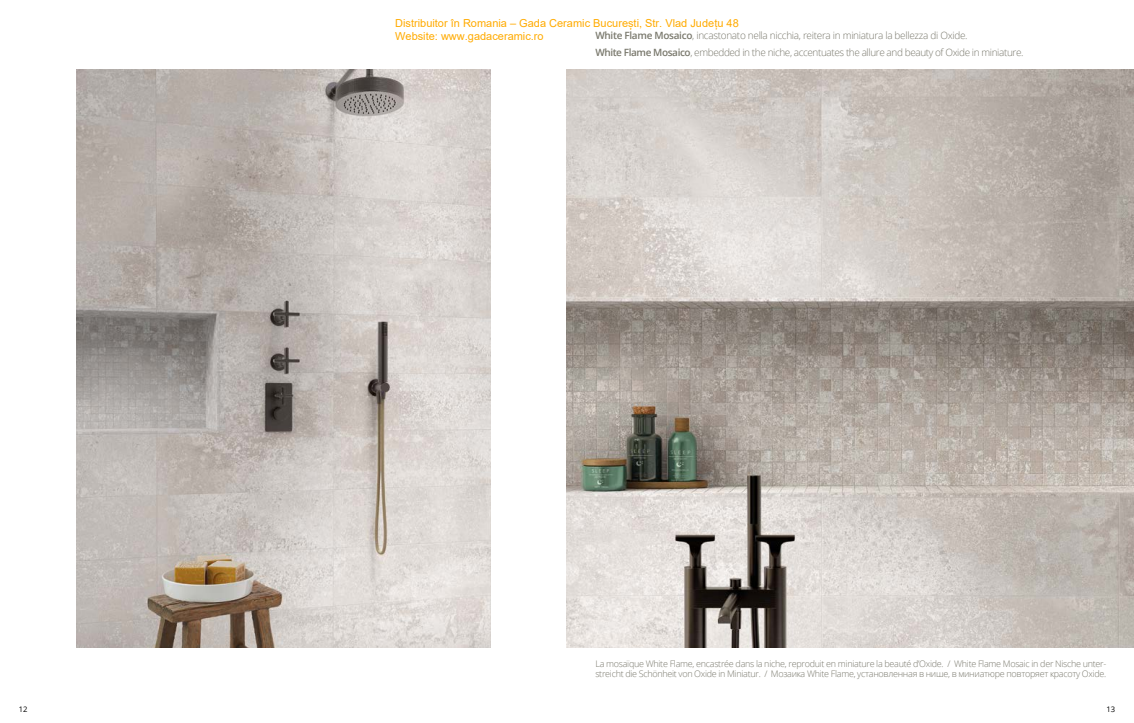
<style>
.page{position:relative;width:1134px;height:723px;background:#fff}
.page>*{position:absolute;margin:0;border:0;box-sizing:border-box;transform-origin:0 0}
.t1{font:11px/13.2px "Arial";color:#ffab00}
.t2{font:300 10px "Open Sans";letter-spacing:-.04em;color:#79786c}
.t3{font:300 9px/10px "Open Sans";letter-spacing:-.03em;color:#79786c}
.t4{font:7.7px "Open Sans";color:#000}
.s1{font-weight:600}
</style>
<div class="page">
<img style="left:567px;top:69px;width:567px;height:578px">
<img style="left:77px;top:69px;width:413px;height:578px">
<p class="t1" style="left:395px;top:16px;width:345px">Distribuitor în Romania – Gada Ceramic București, Str. Vlad Județu 48<br>Website: www.gadaceramic.ro</p>
<p class="t2" style="left:595px;top:29px;width:374px"><span class="s1">White Flame Mosaico</span>, incastonato nella nicchia, reitera in miniatura la bellezza di Oxide.</p>
<p class="t2" style="left:595px;top:45px;width:430px"><span class="s1">White Flame Mosaico</span>, embedded in the niche, accentuates the allure and beauty of Oxide in miniature.</p>
<p class="t3" style="left:595px;top:658px;width:513px">La mosaïque White Flame, encastrée dans la niche, reproduit en miniature la beauté d’Oxide. / White Flame Mosaic in der Nische unter&shy;streicht die Schönheit von Oxide in Miniatur. / Мозаика White Flame, установленная в нише, в миниатюре повторяет красоту Oxide.</p>
<p class="t4" style="left:19px;top:704px;width:10px">12</p>
<p class="t4" style="left:1106px;top:704px;width:10px">13</p>
</div>
